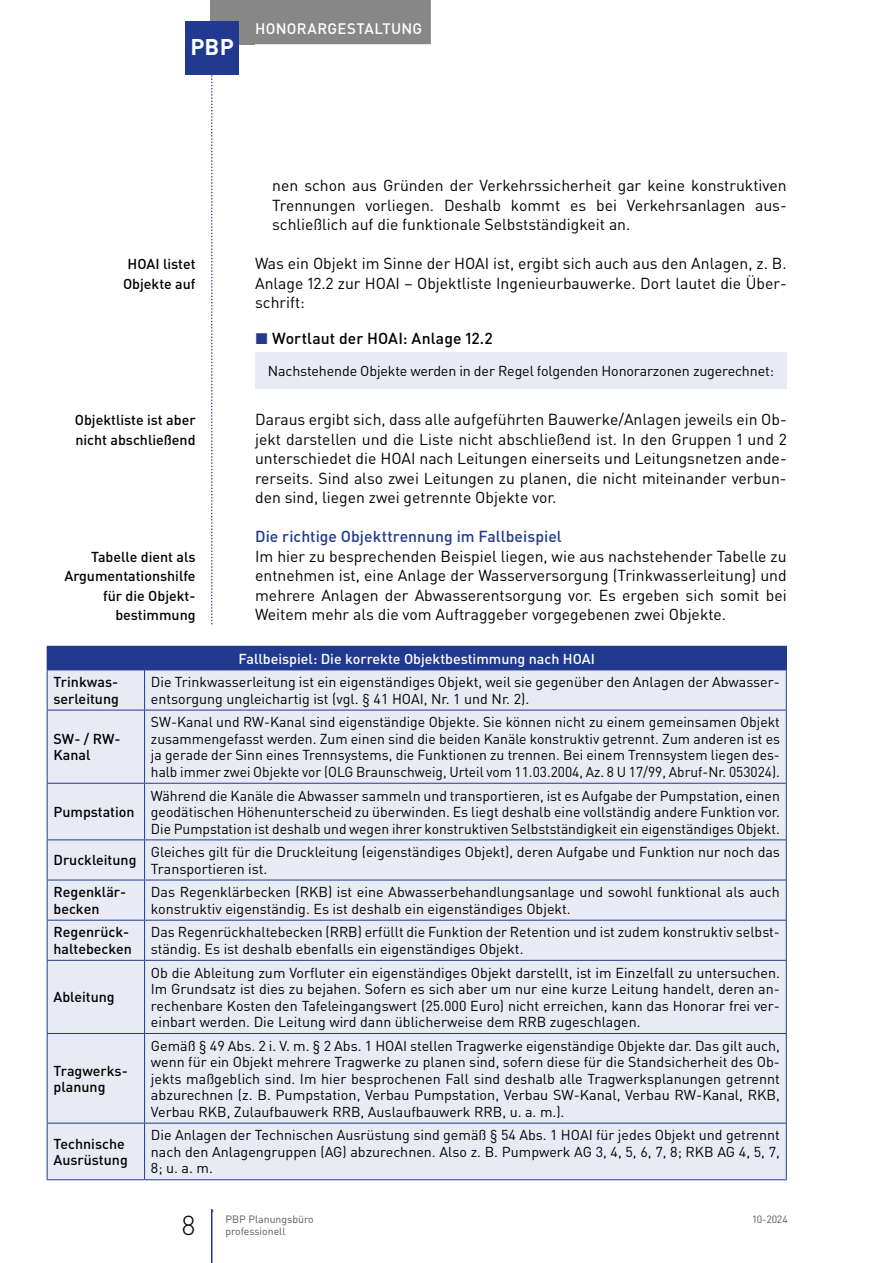
<style>
.page{position:relative;width:893px;height:1263px;background:#fff}
.page>*{position:absolute;margin:0;border:0;box-sizing:border-box;transform-origin:0 0}
.t1{font:300 27px "DIN Pro";color:#000}
.t2{font:700 22.5px "DIN Pro";color:#fff}
.t3{font:15.75px/19.5px "DIN Pro";color:#000;text-align:justify}
.t4{font:500 15.75px "DIN Pro";color:#213a8f}
.t5{font:500 15.75px "DIN Pro";color:#000}
.t6{font:500 15px "DIN Pro";letter-spacing:.02em;color:#fff}
.t7{font:14.25px/16.5px "DIN Pro";color:#000;text-align:justify}
.t8{font:500 14.25px/16.5px "DIN Pro";color:#000}
.t9{font:500 14.25px "DIN Pro";color:#fff}
.t10{font:10.5px "DIN Pro";color:#575756}
.s1{color:#213a8f}
</style>
<div class="page">
<svg style="left:211px;top:74px;width:2px;height:1138px"></svg>
<div style="left:210px;top:0;width:45px;height:44px;background:#878787"></div>
<hr style="left:211px;top:1208px;width:1px;height:55px;background:#213a8f">
<div style="left:247px;top:0;width:184px;height:44px;background:#878787"></div>
<div style="left:185px;top:21px;width:54px;height:53px;background:#213a8f"></div>
<div style="left:193px;top:626px;width:47px;height:582px;background:#fff"></div>
<div style="left:255px;top:352px;width:532px;height:37px;background:#e9ebf4"></div>
<div style="left:47px;top:646px;width:739px;height:24px;background:#213a8f"></div>
<div style="left:48px;top:670px;width:738px;height:509px;background:#e9ebf4"></div>
<svg style="left:786px;top:647px;width:1px;height:22px"></svg>
<hr style="left:47px;top:670px;width:1px;height:40px;background:#213a8f">
<hr style="left:144px;top:670px;width:1px;height:40px;background:#213a8f">
<hr style="left:786px;top:670px;width:1px;height:40px;background:#213a8f">
<hr style="left:47px;top:710px;width:98px;height:1px;background:#213a8f">
<hr style="left:47px;top:710px;width:1px;height:73px;background:#213a8f">
<hr style="left:145px;top:710px;width:642px;height:1px;background:#213a8f">
<hr style="left:144px;top:710px;width:1px;height:73px;background:#213a8f">
<hr style="left:786px;top:710px;width:1px;height:73px;background:#213a8f">
<hr style="left:47px;top:783px;width:98px;height:1px;background:#213a8f">
<hr style="left:47px;top:784px;width:1px;height:55px;background:#213a8f">
<hr style="left:145px;top:783px;width:642px;height:1px;background:#213a8f">
<hr style="left:144px;top:784px;width:1px;height:55px;background:#213a8f">
<hr style="left:786px;top:784px;width:1px;height:55px;background:#213a8f">
<hr style="left:47px;top:839px;width:98px;height:1px;background:#213a8f">
<hr style="left:47px;top:840px;width:1px;height:40px;background:#213a8f">
<hr style="left:145px;top:839px;width:642px;height:1px;background:#213a8f">
<hr style="left:144px;top:840px;width:1px;height:40px;background:#213a8f">
<hr style="left:786px;top:840px;width:1px;height:40px;background:#213a8f">
<hr style="left:47px;top:880px;width:98px;height:1px;background:#213a8f">
<hr style="left:47px;top:880px;width:1px;height:40px;background:#213a8f">
<hr style="left:145px;top:880px;width:642px;height:1px;background:#213a8f">
<hr style="left:144px;top:880px;width:1px;height:40px;background:#213a8f">
<hr style="left:786px;top:880px;width:1px;height:40px;background:#213a8f">
<hr style="left:47px;top:920px;width:98px;height:1px;background:#213a8f">
<hr style="left:47px;top:920px;width:1px;height:40px;background:#213a8f">
<hr style="left:145px;top:920px;width:642px;height:1px;background:#213a8f">
<hr style="left:144px;top:920px;width:1px;height:40px;background:#213a8f">
<hr style="left:786px;top:920px;width:1px;height:40px;background:#213a8f">
<hr style="left:47px;top:960px;width:98px;height:1px;background:#213a8f">
<hr style="left:47px;top:961px;width:1px;height:72px;background:#213a8f">
<hr style="left:145px;top:960px;width:642px;height:1px;background:#213a8f">
<hr style="left:144px;top:961px;width:1px;height:72px;background:#213a8f">
<hr style="left:786px;top:961px;width:1px;height:72px;background:#213a8f">
<hr style="left:47px;top:1033px;width:98px;height:1px;background:#213a8f">
<hr style="left:47px;top:1034px;width:1px;height:89px;background:#213a8f">
<hr style="left:145px;top:1033px;width:642px;height:1px;background:#213a8f">
<hr style="left:144px;top:1034px;width:1px;height:89px;background:#213a8f">
<hr style="left:786px;top:1034px;width:1px;height:89px;background:#213a8f">
<hr style="left:47px;top:1123px;width:98px;height:1px;background:#213a8f">
<hr style="left:47px;top:1123px;width:1px;height:56px;background:#213a8f">
<hr style="left:47px;top:1179px;width:98px;height:1px;background:#213a8f">
<hr style="left:145px;top:1123px;width:642px;height:1px;background:#213a8f">
<hr style="left:144px;top:1123px;width:1px;height:56px;background:#213a8f">
<hr style="left:786px;top:1123px;width:1px;height:56px;background:#213a8f">
<hr style="left:145px;top:1179px;width:642px;height:1px;background:#213a8f">
<hr style="left:145px;top:646px;width:642px;height:1px;background:#213a8f">
<hr style="left:145px;top:669px;width:642px;height:1px;background:#213a8f">
<h2 class="t2" style="left:190px;top:32px;width:45px">PBP</h2>
<p class="t6" style="left:255px;top:18px;width:169px">Honorargestaltung</p>
<p class="t8" style="left:123px;top:254px;width:74px;line-height:19.5px;text-align:center">HOAI listet<br>Objekte auf</p>
<p class="t8" style="left:75px;top:410px;width:122px;line-height:19.5px">Objektliste ist aber nicht abschließend</p>
<p class="t8" style="left:64px;top:546px;width:133px;line-height:19.5px;text-align:right">Tabelle dient als<br>Argumentationshilfe für die Objekt&shy;bestimmung</p>
<p class="t3" style="left:272px;top:175px;width:516px">nen schon aus Gründen der Verkehrssicherheit gar keine konstruktiven Trennungen vorliegen. Deshalb kommt es bei Verkehrsanlagen aus&shy;schließlich auf die funktionale Selbstständigkeit an.</p>
<p class="t3" style="left:255px;top:253px;width:533px">Was ein Objekt im Sinne der HOAI ist, ergibt sich auch aus den Anlagen, z. B.<br>Anlage 12.2 zur HOAI – Objektliste Ingenieurbauwerke. Dort lautet die Über&shy;schrift:</p>
<p class="t5" style="left:255px;top:327px;width:239px"><span class="s1">◼</span> Wortlaut der HOAI: Anlage 12.2</p>
<p class="t7" style="left:268px;top:362px;width:507px">Nachstehende Objekte werden in der Regel folgenden Honorarzonen zugerechnet:</p>
<p class="t3" style="left:255px;top:409px;width:533px">Daraus ergibt sich, dass alle aufgeführten Bauwerke/Anlagen jeweils ein Ob&shy;jekt darstellen und die Liste nicht abschließend ist. In den Gruppen 1 und 2 unterschiedet die HOAI nach Leitungen einerseits und Leitungsnetzen ande&shy;rerseits. Sind also zwei Leitungen zu planen, die nicht miteinander verbun&shy;den sind, liegen zwei getrennte Objekte vor.</p>
<p class="t4" style="left:255px;top:526px;width:308px">Die richtige Objekttrennung im Fallbeispiel</p>
<p class="t3" style="left:255px;top:546px;width:533px">Im hier zu besprechenden Beispiel liegen, wie aus nachstehender Tabelle zu entnehmen ist, eine Anlage der Wasserversorgung (Trinkwasserleitung) und mehrere Anlagen der Abwasserentsorgung vor. Es ergeben sich somit bei Weitem mehr als die vom Auftraggeber vorgegebenen zwei Objekte.</p>
<p class="t9" style="left:239px;top:649px;width:358px">Fallbeispiel: Die korrekte Objektbestimmung nach HOAI</p>
<p class="t8" style="left:54px;top:673px;width:67px">Trinkwas&shy;serleitung</p>
<p class="t7" style="left:151px;top:673px;width:630px">Die Trinkwasserleitung ist ein eigenständiges Objekt, weil sie gegenüber den Anlagen der Abwasser&shy;entsorgung ungleichartig ist (vgl. § 41 HOAI, Nr. 1 und Nr. 2).</p>
<p class="t8" style="left:54px;top:730px;width:68px">SW- / RW-<br>Kanal</p>
<p class="t7" style="left:151px;top:713px;width:630px">SW-Kanal und RW-Kanal sind eigenständige Objekte. Sie können nicht zu einem gemeinsamen Objekt zusammengefasst werden. Zum einen sind die beiden Kanäle konstruktiv getrennt. Zum anderen ist es ja gerade der Sinn eines Trennsystems, die Funktionen zu trennen. Bei einem Trennsystem liegen des&shy;halb immer zwei Objekte vor (OLG Braunschweig, Urteil vom 11.03.2004, Az. 8 U 17/99, Abruf-Nr. 053024).</p>
<p class="t8" style="left:54px;top:803px;width:83px">Pumpstation</p>
<p class="t7" style="left:151px;top:786px;width:630px">Während die Kanäle die Abwasser sammeln und transportieren, ist es Aufgabe der Pumpstation, einen geodätischen Höhenunterscheid zu überwinden. Es liegt deshalb eine vollständig andere Funktion vor.<br>Die Pumpstation ist deshalb und wegen ihrer konstruktiven Selbstständigkeit ein eigenständiges Objekt.</p>
<p class="t8" style="left:54px;top:851px;width:84px">Druckleitung</p>
<p class="t7" style="left:151px;top:843px;width:630px">Gleiches gilt für die Druckleitung (eigenständiges Objekt), deren Aufgabe und Funktion nur noch das<br>Transportieren ist.</p>
<p class="t8" style="left:54px;top:883px;width:74px">Regenklär&shy;becken</p>
<p class="t7" style="left:151px;top:883px;width:630px">Das Regenklärbecken (RKB) ist eine Abwasserbehandlungsanlage und sowohl funktional als auch konstruktiv eigenständig. Es ist deshalb ein eigenständiges Objekt.</p>
<p class="t8" style="left:54px;top:923px;width:80px">Regenrück&shy;haltebecken</p>
<p class="t7" style="left:151px;top:923px;width:630px">Das Regenrückhaltebecken (RRB) erfüllt die Funktion der Retention und ist zudem konstruktiv selbst&shy;ständig. Es ist deshalb ebenfalls ein eigenständiges Objekt.</p>
<p class="t8" style="left:54px;top:988px;width:63px">Ableitung</p>
<p class="t7" style="left:151px;top:963px;width:630px">Ob die Ableitung zum Vorfluter ein eigenständiges Objekt darstellt, ist im Einzelfall zu untersuchen.<br>Im Grundsatz ist dies zu bejahen. Sofern es sich aber um nur eine kurze Leitung handelt, deren an&shy;rechenbare Kosten den Tafeleingangswert (25.000 Euro) nicht erreichen, kann das Honorar frei ver&shy;einbart werden. Die Leitung wird dann üblicherweise dem RRB zugeschlagen.</p>
<p class="t8" style="left:54px;top:1061px;width:76px">Tragwerks&shy;planung</p>
<p class="t7" style="left:151px;top:1037px;width:630px">Gemäß § 49 Abs. 2 i. V. m. § 2 Abs. 1 HOAI stellen Tragwerke eigenständige Objekte dar. Das gilt auch, wenn für ein Objekt mehrere Tragwerke zu planen sind, sofern diese für die Standsicherheit des Ob&shy;jekts maßgeblich sind. Im hier besprochenen Fall sind deshalb alle Tragwerksplanungen getrennt abzurechnen (z. B. Pumpstation, Verbau Pumpstation, Verbau SW-Kanal, Verbau RW-Kanal, RKB, Verbau RKB, Zulaufbauwerk RRB, Auslaufbauwerk RRB, u. a. m.).</p>
<p class="t8" style="left:54px;top:1135px;width:76px">Technische<br>Ausrüstung</p>
<p class="t7" style="left:151px;top:1126px;width:630px">Die Anlagen der Technischen Ausrüstung sind gemäß § 54 Abs. 1 HOAI für jedes Objekt und getrennt nach den Anlagengruppen (AG) abzurechnen. Also z. B. Pumpwerk AG 3, 4, 5, 6, 7, 8; RKB AG 4, 5, 7, 8; u. a. m.</p>
<h1 class="t1" style="left:181px;top:1207px;width:16px">8</h1>
<p class="t10" style="left:225px;top:1212px;width:90px">PBP Planungsbüro</p>
<p class="t10" style="left:753px;top:1212px;width:37px">10-2024</p>
<p class="t10" style="left:225px;top:1224px;width:62px">professionell</p>
</div>
